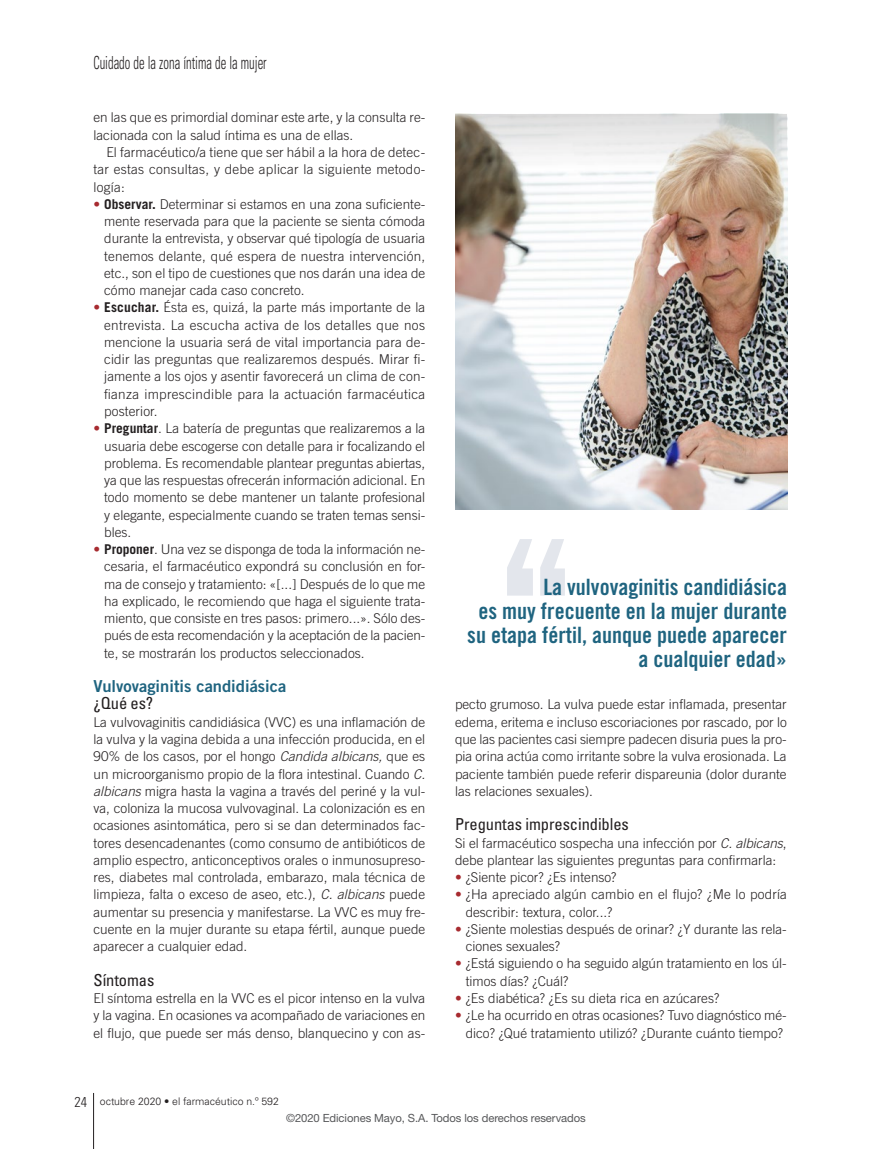
<style>
.page{position:relative;width:872px;height:1149px;background:#fff}
.page>*{position:absolute;margin:0;border:0;box-sizing:border-box;transform-origin:0 0}
.FRASE_DESTACADA{font:22.5px/24px "Trade Gothic LT Std Bd Cn 20";color:#1f6480;text-align:right}
.t1{font:300 condensed 18px "Univers LT Std";color:#231f20;scale:.7 1}
.LADILLO_2{font:condensed 16.5px "Univers LT Std";letter-spacing:-.005em;color:#231f20}
.LADILLO{font:16.5px "Trade Gothic LT Std Bd 2";color:#1f6480}
.t2{font:300 condensed 14.25px "Univers LT Std";color:#231f20}
.TEXT_GENERAL_sense_e{font:300 13.5px/17.2px "Trade Gothic LT Std";color:#231f20;text-align:justify}
.TEXT_GENERAL{font:300 13.5px/17.2px "Trade Gothic LT Std";letter-spacing:.02em;color:#231f20;text-align:justify}
.LADILLO_3{font:11.25px "Helvetica Neue LT Std";letter-spacing:-.005em;color:#57585a}
.t3{font:300 10.5px "Univers LT Std";color:#231f20}
.s1{font-weight:700;color:#a72b30}
.s2{font-weight:700}
.s3{font-style:italic}
.s4{color:#a72b30}
</style>
<div class="page">
<hr style="left:93px;top:1092px;width:1px;height:56px;background:#231f20">
<svg style="left:540px;top:539px;width:25px;height:56px"></svg>
<svg style="left:507px;top:539px;width:26px;height:56px"></svg>
<img style="left:455px;top:170px;width:332px;height:339px">
<svg style="left:455px;top:114px;width:332px;height:56px"></svg>
<h2 class="t1" style="left:93px;top:52px;width:249px">Cuidado de la zona íntima de la mujer</h2>
<p class="TEXT_GENERAL_sense_e" style="left:94px;top:109px;width:333px">en las que es primordial dominar este arte, y la consulta re&shy;lacionada con la salud íntima es una de ellas.</p>
<p class="TEXT_GENERAL" style="left:94px;top:143px;width:333px;text-indent:13px">El farmacéutico/a tiene que ser hábil a la hora de detec&shy;tar estas consultas, y debe aplicar la siguiente metodo&shy;logía:</p>
<p class="TEXT_GENERAL_sense_e" style="left:104px;top:195px;width:322px;text-indent:-11px"><span class="s1">•</span> <span class="s2">Observar.</span> Determinar si estamos en una zona suficiente&shy;mente reservada para que la paciente se sienta cómoda durante la entrevista, y observar qué tipología de usuaria tenemos delante, qué espera de nuestra intervención, etc., son el tipo de cuestiones que nos darán una idea de cómo manejar cada caso concreto.</p>
<p class="TEXT_GENERAL_sense_e" style="left:104px;top:299px;width:322px;text-indent:-11px"><span class="s1">•</span> <span class="s2">Escuchar.</span> Ésta es, quizá, la parte más importante de la entrevista. La escucha activa de los detalles que nos mencione la usuaria será de vital importancia para de&shy;cidir las preguntas que realizaremos después. Mirar fi&shy;jamente a los ojos y asentir favorecerá un clima de con&shy;fianza imprescindible para la actuación farmacéutica posterior.</p>
<p class="TEXT_GENERAL_sense_e" style="left:104px;top:419px;width:322px;text-indent:-11px"><span class="s1">•</span> <span class="s2">Preguntar</span>. La batería de preguntas que realizaremos a la usuaria debe escogerse con detalle para ir focalizando el problema. Es recomendable plantear preguntas abiertas, ya que las respuestas ofrecerán información adicional. En todo momento se debe mantener un talante profesional y elegante, especialmente cuando se traten temas sensi&shy;bles.</p>
<p class="TEXT_GENERAL_sense_e" style="left:104px;top:540px;width:322px;text-indent:-11px"><span class="s1">•</span> <span class="s2">Proponer</span>. Una vez se disponga de toda la información ne&shy;cesaria, el farmacéutico expondrá su conclusión en for&shy;ma de consejo y tratamiento: «[...] Después de lo que me ha explicado, le recomiendo que haga el siguiente trata&shy;miento, que consiste en tres pasos: primero...». Sólo des&shy;pués de esta recomendación y la aceptación de la pacien&shy;te, se mostrarán los productos seleccionados.</p>
<p class="LADILLO" style="left:94px;top:676px;width:194px">Vulvovaginitis candidiásica</p>
<p class="LADILLO_2" style="left:94px;top:693px;width:61px">¿Qué es?</p>
<p class="TEXT_GENERAL_sense_e" style="left:94px;top:713px;width:333px">La vulvovaginitis candidiásica (VVC) es una inflamación de la vulva y la vagina debida a una infección producida, en el 90% de los casos, por el hongo <span class="s3">Candida albicans,</span> que es un microorganismo propio de la flora intestinal. Cuando <span class="s3">C. albicans</span> migra hasta la vagina a través del periné y la vul&shy;va, coloniza la mucosa vulvovaginal. La colonización es en ocasiones asintomática, pero si se dan determinados fac&shy;tores desencadenantes (como consumo de antibióticos de amplio espectro, anticonceptivos orales o inmunosupreso&shy;res, diabetes mal controlada, embarazo, mala técnica de limpieza, falta o exceso de aseo, etc.), <span class="s3">C. albicans</span> puede aumentar su presencia y manifestarse. La VVC es muy fre&shy;cuente en la mujer durante su etapa fértil, aunque puede aparecer a cualquier edad.</p>
<p class="LADILLO_2" style="left:94px;top:969px;width:62px">Síntomas</p>
<p class="TEXT_GENERAL_sense_e" style="left:94px;top:989px;width:333px">El síntoma estrella en la VVC es el picor intenso en la vulva y la vagina. En ocasiones va acompañado de variaciones en el flujo, que puede ser más denso, blanquecino y con as-</p>
<p class="t2" style="left:75px;top:1092px;width:14px">24</p>
<p class="t3" style="left:100px;top:1094px;width:180px">octubre 2020 • el farmacéutico n.º 592</p>
<p class="FRASE_DESTACADA" style="left:467px;top:575px;width:321px">La vulvovaginitis candidiásica<br>es muy frecuente en la mujer durante su etapa fértil, aunque puede aparecer a cualquier edad»</p>
<p class="TEXT_GENERAL_sense_e" style="left:455px;top:695px;width:333px">pecto grumoso. La vulva puede estar inflamada, presentar edema, eritema e incluso escoriaciones por rascado, por lo que las pacientes casi siempre padecen disuria pues la pro&shy;pia orina actúa como irritante sobre la vulva erosionada. La paciente también puede referir dispareunia (dolor durante las relaciones sexuales).</p>
<p class="LADILLO_2" style="left:455px;top:813px;width:175px">Preguntas imprescindibles</p>
<p class="TEXT_GENERAL_sense_e" style="left:455px;top:833px;width:333px">Si el farmacéutico sospecha una infección por <span class="s3">C. albicans</span>, debe plantear las siguientes preguntas para confirmarla:</p>
<p class="TEXT_GENERAL_sense_e" style="left:455px;top:868px;width:163px"><span class="s4">•</span> ¿Siente picor? ¿Es intenso?</p>
<p class="TEXT_GENERAL_sense_e" style="left:465px;top:885px;width:323px;text-indent:-11px"><span class="s4">•</span> ¿Ha apreciado algún cambio en el flujo? ¿Me lo podría describir: textura, color...?</p>
<p class="TEXT_GENERAL_sense_e" style="left:465px;top:920px;width:322px;text-indent:-11px"><span class="s4">•</span> ¿Siente molestias después de orinar? ¿Y durante las rela&shy;ciones sexuales?</p>
<p class="TEXT_GENERAL_sense_e" style="left:465px;top:954px;width:322px;text-indent:-11px"><span class="s4">•</span> ¿Está siguiendo o ha seguido algún tratamiento en los úl&shy;timos días? ¿Cuál?</p>
<p class="TEXT_GENERAL_sense_e" style="left:455px;top:989px;width:266px"><span class="s4">•</span> ¿Es diabética? ¿Es su dieta rica en azúcares?</p>
<p class="TEXT_GENERAL_sense_e" style="left:455px;top:1006px;width:333px;text-align:center"><span class="s4">•</span> ¿Le ha ocurrido en otras ocasiones? Tuvo diagnóstico mé&shy;dico? ¿Qué tratamiento utilizó? ¿Durante cuánto tiempo?</p>
<p class="LADILLO_3" style="left:286px;top:1111px;width:301px">©2020 Ediciones Mayo, S.A. Todos los derechos reservados</p>
</div>
